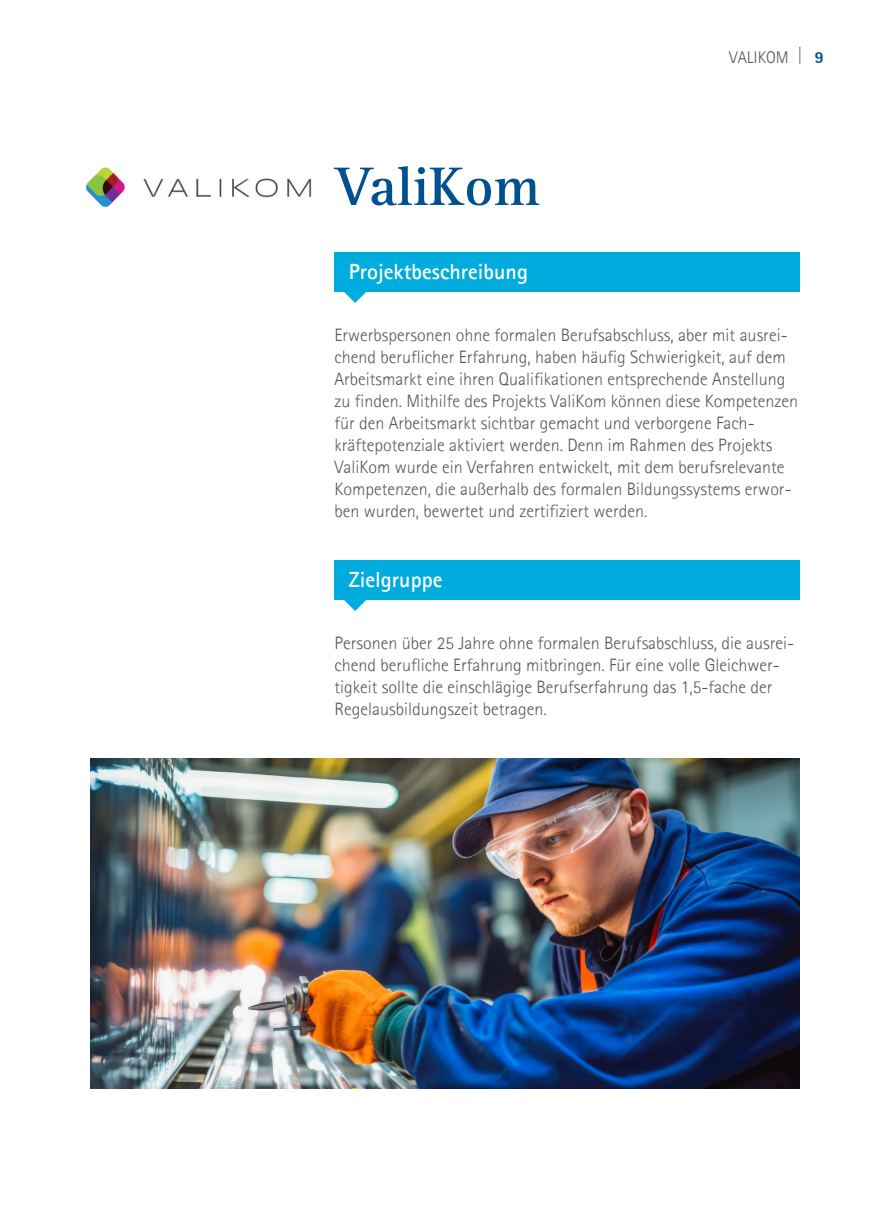
<style>
.page{position:relative;width:879px;height:1225px;background:#fff}
.page>*{position:absolute;margin:0;border:0;box-sizing:border-box;transform-origin:0 0}
.t1{font:700 56px "Agfa Rotis Serif";color:#005190}
.t2{font:700 22px "Agfa Rotis Sans Serif";color:#fff}
.t3{font:300 18px/22px "Agfa Rotis Sans Serif";color:#57585a}
.Reiter_linksbündig{font:300 17px "Agfa Rotis Sans Serif";color:#57585a}
.t4{font:800 17px "Agfa Rotis Sans Serif";color:#005190}
.s1{font-family:"Agfa Rotis Serif";font-weight:400}
</style>
<div class="page">
<img style="left:90px;top:758px;width:709px;height:330px">
<div style="left:334px;top:252px;width:465px;height:40px;background:#00acdd"></div>
<svg style="left:344px;top:292px;width:22px;height:11px"></svg>
<div style="left:334px;top:560px;width:465px;height:40px;background:#00acdd"></div>
<svg style="left:344px;top:600px;width:22px;height:11px"></svg>
<img style="left:86px;top:167px;width:226px;height:40px">
<p class="Reiter_linksbündig" style="left:729px;top:48px;width:75px">VALIKOM <span class="s1">|</span></p>
<p class="t4" style="left:814px;top:46px;width:11px">9</p>
<p class="t1" style="left:334px;top:153px;width:207px">ValiKom</p>
<p class="t2" style="left:349px;top:258px;width:181px">Projektbeschreibung</p>
<p class="t3" style="left:334px;top:323px;width:465px">Erwerbspersonen ohne formalen Berufsabschluss, aber mit ausrei&shy;chend beruflicher Erfahrung, haben häufig Schwierigkeit, auf dem Arbeitsmarkt eine ihren Qualifikationen entsprechende Anstellung zu finden. Mithilfe des Projekts ValiKom können diese Kompetenzen für den Arbeitsmarkt sichtbar gemacht und verborgene Fach&shy;kräftepotenziale aktiviert werden. Denn im Rahmen des Projekts ValiKom wurde ein Verfahren entwickelt, mit dem berufsrelevante Kompetenzen, die außerhalb des formalen Bildungssystems erwor&shy;ben wurden, bewertet und zertifiziert werden.</p>
<p class="t2" style="left:349px;top:566px;width:95px">Zielgruppe</p>
<p class="t3" style="left:334px;top:631px;width:461px">Personen über 25 Jahre ohne formalen Berufsabschluss, die ausrei&shy;chend berufliche Erfahrung mitbringen. Für eine volle Gleichwer&shy;tigkeit sollte die einschlägige Berufserfahrung das 1,5-fache der Regelausbildungszeit betragen.</p>
</div>
